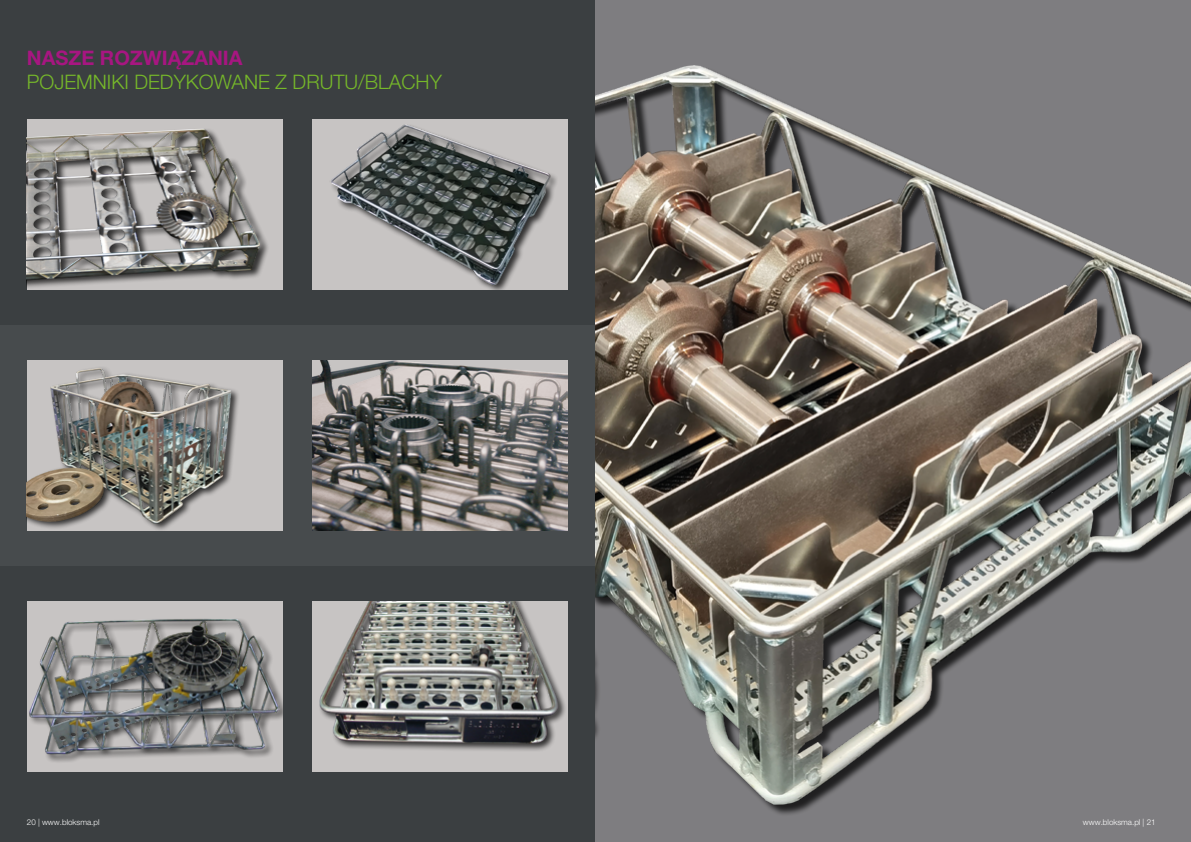
<style>
.page{position:relative;width:1191px;height:842px;background:#3b3f41}
.page>*{position:absolute;margin:0;border:0;box-sizing:border-box;transform-origin:0 0}
.t1{font:300 20px "Helvetica Neue LT Pro";color:#76b82a}
.t2{font:700 20px "Helvetica Neue LT Pro";color:#a71681}
.t3{font:300 8px "Helvetica Neue LT Pro";color:#fff}
</style>
<div class="page">
<div style="left:0;top:325px;width:595px;height:241px;background:#474b4d"></div>
<div style="left:313px;top:119px;width:255px;height:170px;background:#c7c4c3"></div>
<div style="left:331px;top:123px;width:228px;height:166px;background:#000;opacity:.75"></div>
<img style="left:331px;top:123px;width:220px;height:162px">
<div style="left:27px;top:360px;width:255px;height:170px;background:#c7c4c3"></div>
<img style="left:27px;top:367px;width:212px;height:163px">
<img style="left:313px;top:360px;width:255px;height:170px">
<div style="left:27px;top:601px;width:255px;height:170px;background:#c7c4c3"></div>
<img style="left:29px;top:618px;width:251px;height:144px">
<img style="left:312px;top:601px;width:255px;height:170px">
<img style="left:27px;top:119px;width:253px;height:170px">
<img style="left:595px;top:0;width:596px;height:842px">
<h1 class="t2" style="left:27px;top:46px;width:217px">NASZE ROZWIĄZANIA</h1>
<h1 class="t1" style="left:27px;top:70px;width:416px">POJEMNIKI DEDYKOWANE Z DRUTU/BLACHY</h1>
<p class="t3" style="left:27px;top:817px;width:74px">20 | www.bloksma.pl</p>
<p class="t3" style="left:1083px;top:817px;width:74px">www.bloksma.pl | 21</p>
</div>
